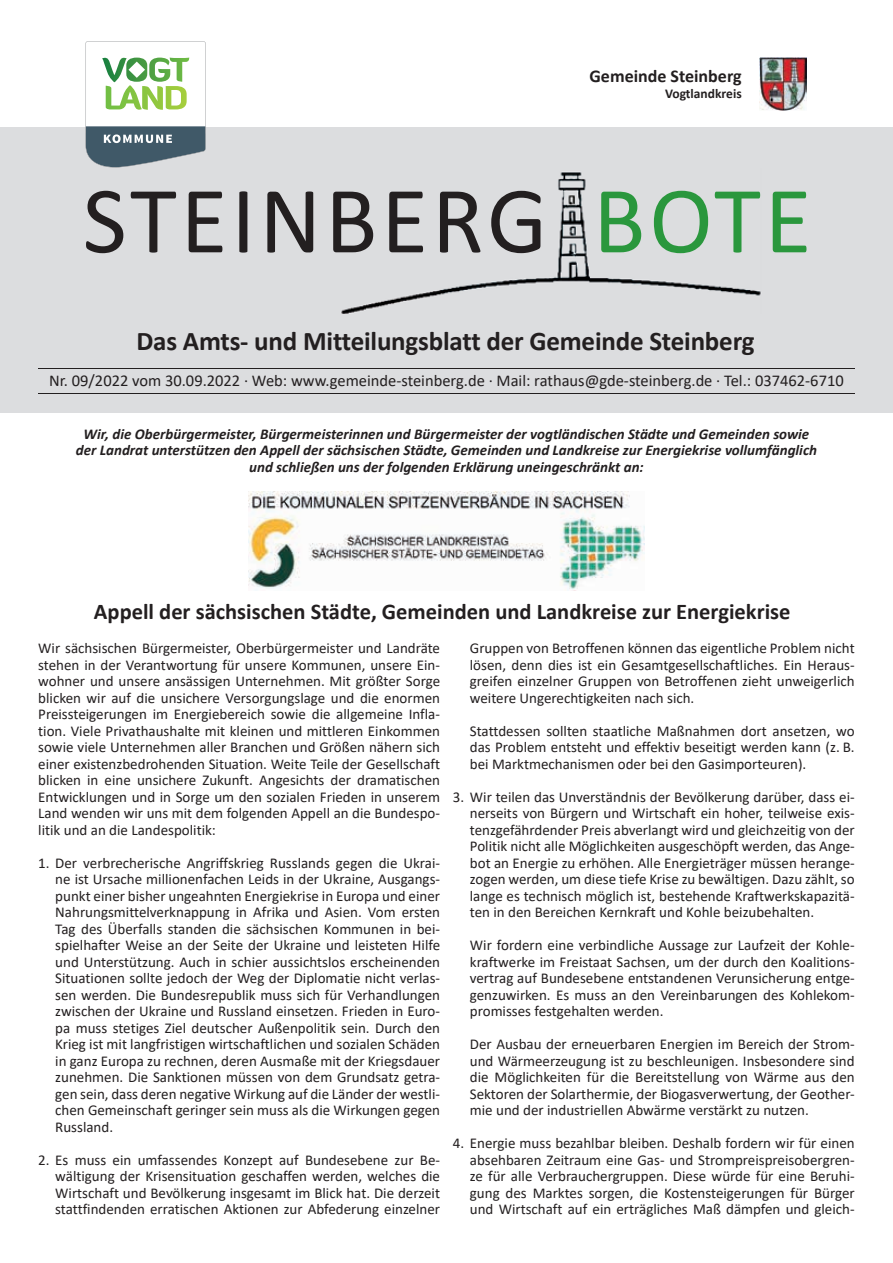
<style>
.page{position:relative;width:893px;height:1263px;background:#fff}
.page>*{position:absolute;margin:0;border:0;box-sizing:border-box;transform-origin:0 0}
.t1{font:96px "Calibri";letter-spacing:.04em;color:#231f20}
.t2{font:700 27px "Calibri";letter-spacing:-.005em;color:#231f20}
.t3{font:700 22.5px "Calibri";color:#231f20}
.t4{font:700 18px "Calibri";color:#231f20}
.t5{font:16.5px "Calibri";color:#231f20}
.t6{font:15px/16.5px "Calibri";color:#231f20;text-align:justify}
.t7{font:italic 700 15px/16.5px "Calibri";color:#231f20;text-align:center}
.t8{font:700 13.5px "Calibri";color:#231f20}
.s1{color:#2a973d}
</style>
<div class="page">
<div style="left:0;top:127px;width:893px;height:285px;background:#dcdddf"></div>
<hr style="left:38px;top:368px;width:817px;height:1px;background:#231f20">
<hr style="left:38px;top:393px;width:817px;height:1px;background:#231f20">
<svg style="left:86px;top:41px;width:120px;height:127px"></svg>
<img style="left:760px;top:58px;width:47px;height:52px">
<img style="left:341px;top:172px;width:420px;height:142px">
<img style="left:249px;top:491px;width:395px;height:99px">
<p class="t4" style="left:589px;top:63px;width:154px">Gemeinde Steinberg</p>
<p class="t8" style="left:665px;top:84px;width:78px">Vogtlandkreis</p>
<h1 class="t1" style="left:83px;top:154px;width:730px">STEINBERG <span class="s1">BOTE</span></h1>
<h2 class="t2" style="left:136px;top:321px;width:620px">Das Amts- und Mitteilungsblatt der Gemeinde Steinberg</h2>
<p class="t5" style="left:49px;top:369px;width:796px">Nr. 09/2022 vom 30.09.2022 · Web: www.gemeinde-steinberg.de · Mail: rathaus@gde-steinberg.de · Tel.: 037462-6710</p>
<p class="t7" style="left:76px;top:425px;width:743px">Wir, die Oberbürgermeister, Bürgermeisterinnen und Bürgermeister der vogtländischen Städte und Gemeinden sowie der Landrat unterstützen den Appell der sächsischen Städte, Gemeinden und Landkreise zur Energiekrise vollumfänglich und schließen uns der folgenden Erklärung uneingeschränkt an:</p>
<h3 class="t3" style="left:94px;top:595px;width:698px">Appell der sächsischen Städte, Gemeinden und Landkreise zur Energiekrise</h3>
<p class="t6" style="left:38px;top:639px;width:403px">Wir sächsischen Bürgermeister, Oberbürgermeister und Landräte stehen in der Verantwortung für unsere Kommunen, unsere Ein&shy;wohner und unsere ansässigen Unternehmen. Mit größter Sorge blicken wir auf die unsichere Versorgungslage und die enormen Preissteigerungen im Energiebereich sowie die allgemeine Infla&shy;tion. Viele Privathaushalte mit kleinen und mittleren Einkommen sowie viele Unternehmen aller Branchen und Größen nähern sich einer existenzbedrohenden Situation. Weite Teile der Gesellschaft blicken in eine unsichere Zukunft. Angesichts der dramatischen Entwicklungen und in Sorge um den sozialen Frieden in unserem Land wenden wir uns mit dem folgenden Appell an die Bundespo&shy;litik und an die Landespolitik:</p>
<p class="t6" style="left:55px;top:854px;width:386px;text-indent:-17px">1. Der verbrecherische Angriffskrieg Russlands gegen die Ukrai&shy;ne ist Ursache millionenfachen Leids in der Ukraine, Ausgangs&shy;punkt einer bisher ungeahnten Energiekrise in Europa und einer Nahrungsmittelverknappung in Afrika und Asien. Vom ersten Tag des Überfalls standen die sächsischen Kommunen in bei&shy;spielhafter Weise an der Seite der Ukraine und leisteten Hilfe und Unterstützung. Auch in schier aussichtslos erscheinenden Situationen sollte jedoch der Weg der Diplomatie nicht verlas&shy;sen werden. Die Bundesrepublik muss sich für Verhandlungen zwischen der Ukraine und Russland einsetzen. Frieden in Euro&shy;pa muss stetiges Ziel deutscher Außenpolitik sein. Durch den Krieg ist mit langfristigen wirtschaftlichen und sozialen Schäden in ganz Europa zu rechnen, deren Ausmaße mit der Kriegsdauer zunehmen. Die Sanktionen müssen von dem Grundsatz getra&shy;gen sein, dass deren negative Wirkung auf die Länder der westli&shy;chen Gemeinschaft geringer sein muss als die Wirkungen gegen Russland.</p>
<p class="t6" style="left:55px;top:1151px;width:386px;text-indent:-17px">2. Es muss ein umfassendes Konzept auf Bundesebene zur Be&shy;wältigung der Krisensituation geschaffen werden, welches die Wirtschaft und Bevölkerung insgesamt im Blick hat. Die derzeit stattfindenden erratischen Aktionen zur Abfederung einzelner</p>
<p class="t6" style="left:470px;top:639px;width:386px">Gruppen von Betroffenen können das eigentliche Problem nicht lösen, denn dies ist ein Gesamtgesellschaftliches. Ein Heraus&shy;greifen einzelner Gruppen von Betroffenen zieht unweigerlich weitere Ungerechtigkeiten nach sich.</p>
<p class="t6" style="left:470px;top:722px;width:386px">Stattdessen sollten staatliche Maßnahmen dort ansetzen, wo das Problem entsteht und effektiv beseitigt werden kann (z. B. bei Marktmechanismen oder bei den Gasimporteuren).</p>
<p class="t6" style="left:470px;top:788px;width:386px;text-indent:-17px">3. Wir teilen das Unverständnis der Bevölkerung darüber, dass ei&shy;nerseits von Bürgern und Wirtschaft ein hoher, teilweise exis&shy;tenzgefährdender Preis abverlangt wird und gleichzeitig von der Politik nicht alle Möglichkeiten ausgeschöpft werden, das Ange&shy;bot an Energie zu erhöhen. Alle Energieträger müssen herange&shy;zogen werden, um diese tiefe Krise zu bewältigen. Dazu zählt, so lange es technisch möglich ist, bestehende Kraftwerkskapazitä&shy;ten in den Bereichen Kernkraft und Kohle beizubehalten.</p>
<p class="t6" style="left:470px;top:936px;width:386px">Wir fordern eine verbindliche Aussage zur Laufzeit der Kohle&shy;kraftwerke im Freistaat Sachsen, um der durch den Koalitions&shy;vertrag auf Bundesebene entstandenen Verunsicherung entge&shy;genzuwirken. Es muss an den Vereinbarungen des Kohlekom&shy;promisses festgehalten werden.</p>
<p class="t6" style="left:470px;top:1035px;width:386px">Der Ausbau der erneuerbaren Energien im Bereich der Strom&shy;und Wärmeerzeugung ist zu beschleunigen. Insbesondere sind die Möglichkeiten für die Bereitstellung von Wärme aus den Sektoren der Solarthermie, der Biogasverwertung, der Geother&shy;mie und der industriellen Abwärme verstärkt zu nutzen.</p>
<p class="t6" style="left:470px;top:1134px;width:386px;text-indent:-17px">4. Energie muss bezahlbar bleiben. Deshalb fordern wir für einen absehbaren Zeitraum eine Gas- und Strompreispreisobergren&shy;ze für alle Verbrauchergruppen. Diese würde für eine Beruhi&shy;gung des Marktes sorgen, die Kostensteigerungen für Bürger und Wirtschaft auf ein erträgliches Maß dämpfen und gleich-</p>
</div>
